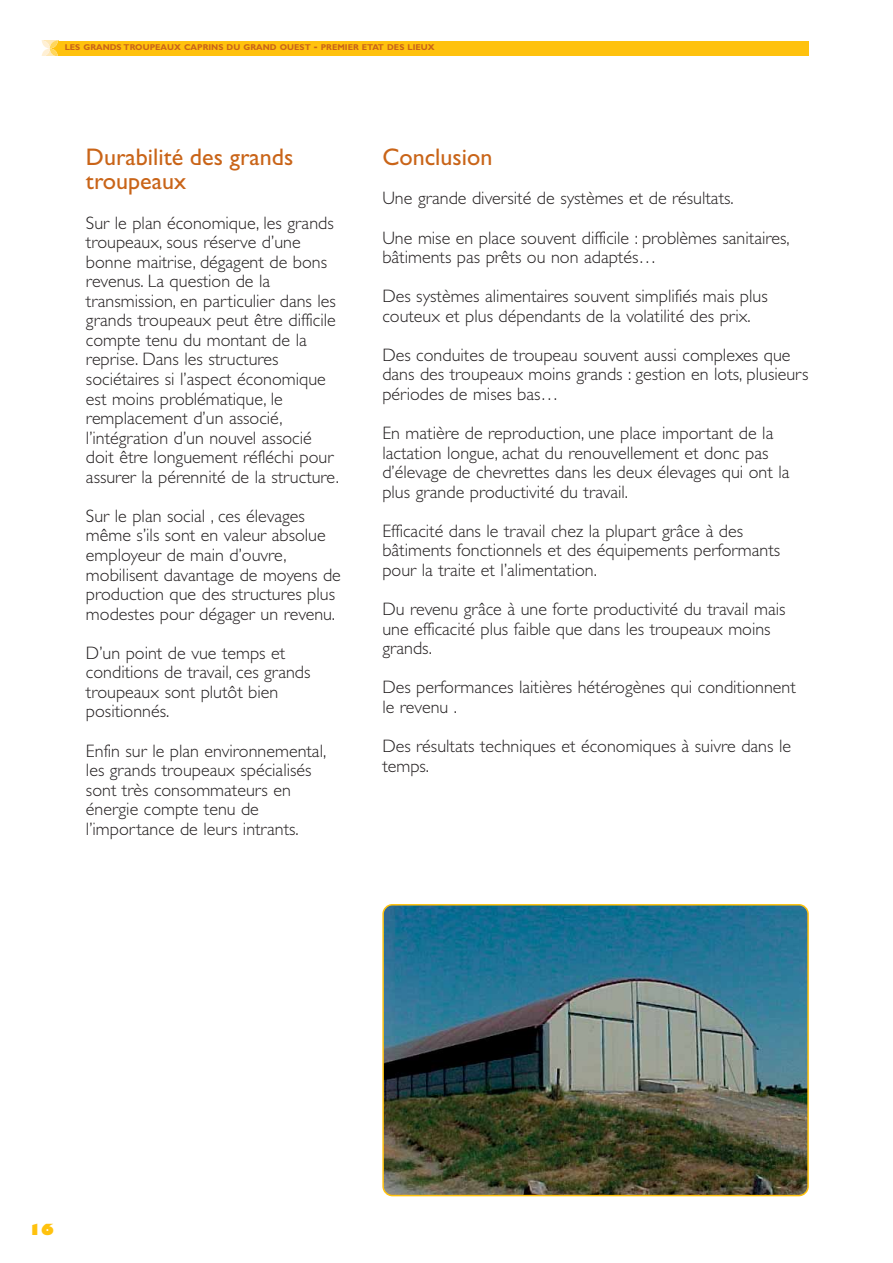
<style>
.page{position:relative;width:893px;height:1263px;background:#fff}
.page>*{position:absolute;margin:0;border:0;box-sizing:border-box;transform-origin:0 0}
.t1{font:24px/24px "Gill Sans Std";color:#c96418}
.t2{font:300 18px/19.5px "Gill Sans Std";color:#231f20}
.t3{font:800 15px "Gill Sans Std";color:#ffc20e}
.t4{font:700 8.4px "Gill Sans Std";color:#c96419}
.s1{font-size:11.25px}
</style>
<div class="page">
<svg style="left:42px;top:41px;width:16px;height:15px"></svg>
<div style="left:58px;top:41px;width:751px;height:15px;background:#ffc20e"></div>
<img style="left:382px;top:904px;width:427px;height:292px">
<p class="t4" style="left:65px;top:44px;width:372px">LES GRANDS TROUPEAUX CAPRINS DU GRAND OUEST <span class="s1">-</span> PREMIER ETAT DES LIEUX</p>
<h1 class="t1" style="left:86px;top:148px;width:209px">Durabilité des grands troupeaux</h1>
<p class="t2" style="left:86px;top:215px;width:254px">Sur le plan économique, les grands troupeaux, sous réserve d’une bonne maitrise, dégagent de bons revenus. La question de la transmission, en particulier dans les grands troupeaux peut être difficile compte tenu du montant de la reprise. Dans les structures sociétaires si l’aspect économique est moins problématique, le remplacement d’un associé, l’intégration d’un nouvel associé doit être longuement réfléchi pour assurer la pérennité de la structure.</p>
<p class="t2" style="left:86px;top:508px;width:256px">Sur le plan social , ces élevages même s’ils sont en valeur absolue employeur de main d’ouvre, mobilisent davantage de moyens de production que des structures plus modestes pour dégager un revenu.</p>
<p class="t2" style="left:86px;top:645px;width:226px">D’un point de vue temps et conditions de travail, ces grands troupeaux sont plutôt bien positionnés.</p>
<p class="t2" style="left:86px;top:743px;width:242px">Enfin sur le plan environnemental, les grands troupeaux spécialisés sont très consommateurs en énergie compte tenu de l’importance de leurs intrants.</p>
<h1 class="t1" style="left:382px;top:148px;width:112px">Conclusion</h1>
<p class="t2" style="left:382px;top:181px;width:409px;line-height:39.2px">Une grande diversité de systèmes et de résultats.<br>Une mise en place souvent difficile : problèmes sanitaires,</p>
<p class="t2" style="left:382px;top:239px;width:387px;line-height:39.2px">bâtiments pas prêts ou non adaptés…<br>Des systèmes alimentaires souvent simplifiés mais plus</p>
<p class="t2" style="left:382px;top:298px;width:410px;line-height:39.2px">couteux et plus dépendants de la volatilité des prix.<br>Des conduites de troupeau souvent aussi complexes que</p>
<p class="t2" style="left:382px;top:366px;width:427px">dans des troupeaux moins grands : gestion en lots, plusieurs périodes de mises bas…</p>
<p class="t2" style="left:382px;top:425px;width:409px">En matière de reproduction, une place important de la lactation longue, achat du renouvellement et donc pas d’élevage de chevrettes dans les deux élevages qui ont la plus grande productivité du travail.</p>
<p class="t2" style="left:382px;top:523px;width:399px">Efficacité dans le travail chez la plupart grâce à des bâtiments fonctionnels et des équipements performants pour la traite et l’alimentation.</p>
<p class="t2" style="left:382px;top:601px;width:405px">Du revenu grâce à une forte productivité du travail mais une efficacité plus faible que dans les troupeaux moins grands.</p>
<p class="t2" style="left:382px;top:679px;width:415px">Des performances laitières hétérogènes qui conditionnent le revenu .</p>
<p class="t2" style="left:382px;top:738px;width:410px">Des résultats techniques et économiques à suivre dans le temps.</p>
<p class="t3" style="left:28px;top:1225px;width:27px">16</p>
</div>
